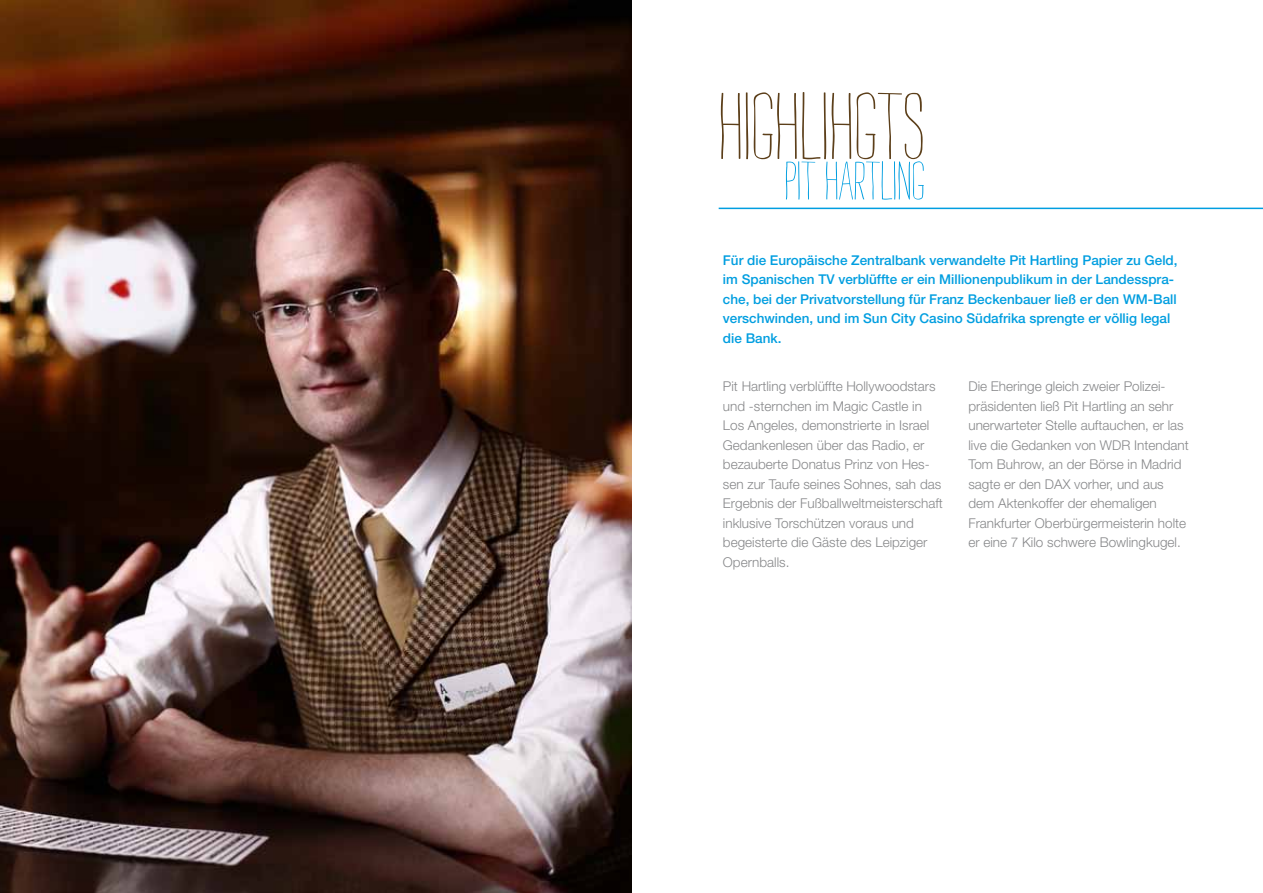
<style>
.page{position:relative;width:1263px;height:893px;background:#fff}
.page>*{position:absolute;margin:0;border:0;box-sizing:border-box;transform-origin:0 0}
.t1{font:105px "Strangelove Text";color:#5c3f1a}
.t2{font:60px "Strangelove Text";color:#009ee0}
.t3{font:300 13.5px/19.5px "Helvetica Neue";color:#87888a}
.t4{font:500 13.5px/19.5px "Helvetica Neue";color:#009ee0}
</style>
<div class="page">
<img style="left:0;top:0;width:631px;height:893px">
<hr style="left:719px;top:208px;width:544px;height:1px;background:#009ee0">
<h1 class="t1" style="left:718px;top:78px;width:208px">highlihgts</h1>
<h2 class="t2" style="left:784px;top:153px;width:142px">PIT HARTLING</h2>
<p class="t4" style="left:723px;top:250px;width:456px">Für die Europäische Zentralbank verwandelte Pit Hartling Papier zu Geld, im Spanischen TV verblüffte er ein Millionenpublikum in der Landesspra&shy;che, bei der Privatvorstellung für Franz Beckenbauer ließ er den WM-Ball verschwinden, und im Sun City Casino Südafrika sprengte er völlig legal die Bank.</p>
<p class="t3" style="left:723px;top:376px;width:222px">Pit Hartling verblüffte Hollywoodstars und -sternchen im Magic Castle in Los Angeles, demonstrierte in Israel Gedankenlesen über das Radio, er bezauberte Donatus Prinz von Hes&shy;sen zur Taufe seines Sohnes, sah das Ergebnis der Fußballweltmeisterschaft inklusive Torschützen voraus und begeisterte die Gäste des Leipziger Opernballs.</p>
<p class="t3" style="left:968px;top:376px;width:222px">Die Eheringe gleich zweier Polizei&shy;präsidenten ließ Pit Hartling an sehr unerwarteter Stelle auftauchen, er las live die Gedanken von WDR Intendant Tom Buhrow, an der Börse in Madrid sagte er den DAX vorher, und aus dem Aktenkoffer der ehemaligen Frankfurter Oberbürgermeisterin holte er eine 7 Kilo schwere Bowlingkugel.</p>
</div>
